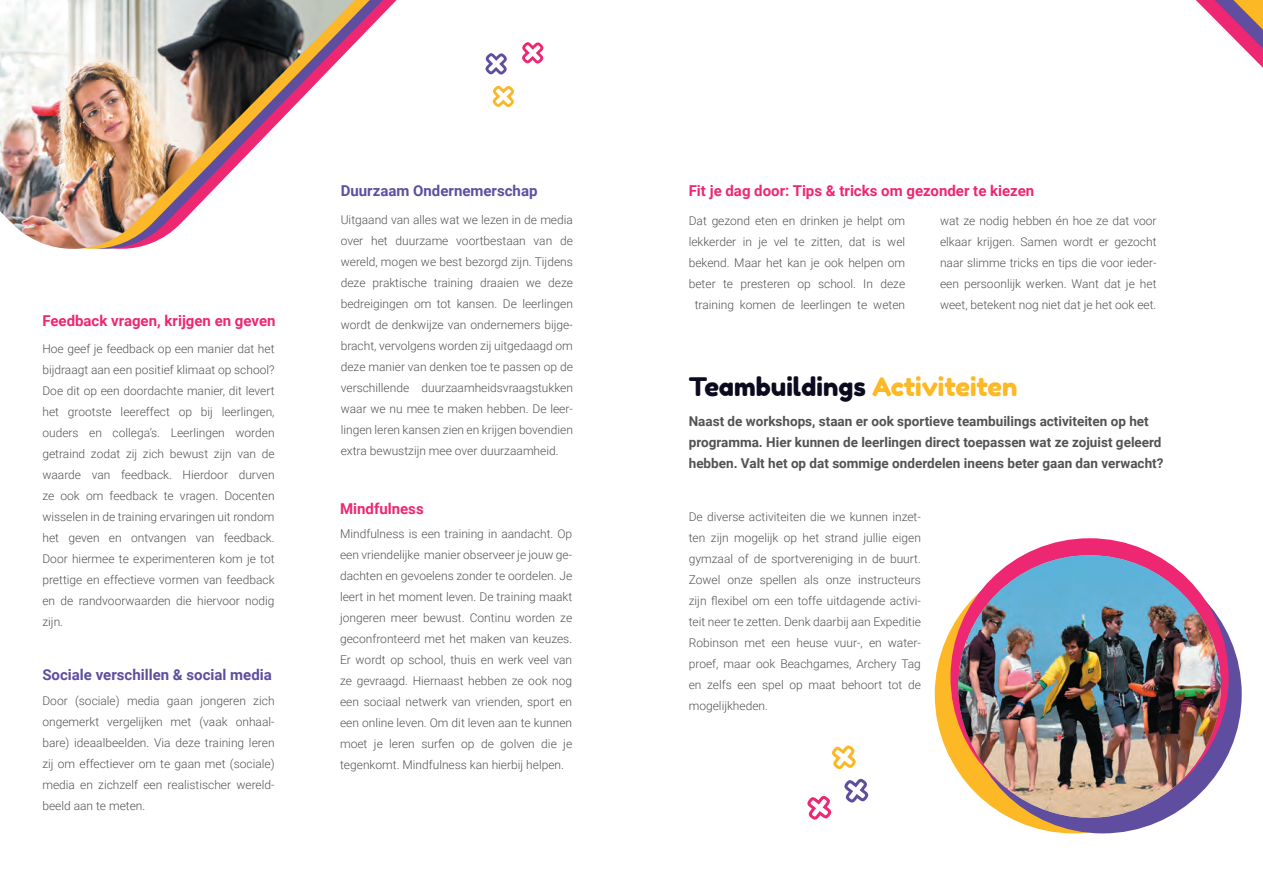
<style>
.page{position:relative;width:1263px;height:894px;background:#fff}
.page>*{position:absolute;margin:0;border:0;box-sizing:border-box;transform-origin:0 0}
.t1{font:25.5px "Fredoka One";color:#0b0b20}
.t2{font:700 15px "Roboto";color:#ee2773}
.t3{font:700 15px "Roboto";color:#5f4ea0}
.t4{font:700 13.5px/21px "Roboto";color:#535355}
.t5{font:300 12px/21px "Roboto";color:#535355;text-align:justify}
.s1{color:#fcb825}
</style>
<div class="page">
<svg style="left:323px;top:0;width:63px;height:76px"></svg>
<img style="left:0;top:0;width:323px;height:249px">
<div style="left:935px;top:555px;width:278px;height:278px;background:#fcb825;border-radius:50%"></div>
<div style="left:964px;top:555px;width:278px;height:278px;background:#5f4ea0;border-radius:50%"></div>
<div style="left:950px;top:538px;width:279px;height:278px;background:#ee2773;border-radius:50%"></div>
<img style="left:958px;top:555px;width:263px;height:263px;border-radius:131px">
<svg style="left:1196px;top:0;width:67px;height:68px"></svg>
<p class="t2" style="left:42px;top:310px;width:235px">Feedback vragen, krijgen en geven</p>
<p class="t5" style="left:42px;top:337px;width:234px">Hoe geef je feedback op een manier dat het bijdraagt aan een positief klimaat op school?<br>Doe dit op een doordachte manier, dit levert het grootste leereffect op bij leerlingen, ouders en collega’s. Leerlingen worden getraind zodat zij zich bewust zijn van de waarde van feedback. Hierdoor durven ze ook om feedback te vragen. Docenten wisselen in de training ervaringen uit rondom het geven en ontvangen van feedback.<br>Door hiermee te experimenteren kom je tot prettige en effectieve vormen van feedback en de randvoorwaarden die hiervoor nodig zijn.</p>
<p class="t3" style="left:42px;top:664px;width:231px">Sociale verschillen &amp; social media</p>
<p class="t5" style="left:42px;top:689px;width:234px">Door (sociale) media gaan jongeren zich ongemerkt vergelijken met (vaak onhaal&shy;bare) ideaalbeelden. Via deze training leren zij om effectiever om te gaan met (sociale) media en zichzelf een realistischer wereld&shy;beeld aan te meten.</p>
<p class="t3" style="left:341px;top:180px;width:198px">Duurzaam Ondernemerschap</p>
<p class="t5" style="left:341px;top:209px;width:234px">Uitgaand van alles wat we lezen in de media over het duurzame voortbestaan van de wereld, mogen we best bezorgd zijn. Tijdens deze praktische training draaien we deze bedreigingen om tot kansen. De leerlingen wordt de denkwijze van ondernemers bijge&shy;bracht, vervolgens worden zij uitgedaagd om deze manier van denken toe te passen op de verschillende duurzaamheidsvraagstukken waar we nu mee te maken hebben. De leer&shy;lingen leren kansen zien en krijgen bovendien extra bewustzijn mee over duurzaamheid.</p>
<p class="t2" style="left:340px;top:498px;width:85px">Mindfulness</p>
<p class="t5" style="left:340px;top:522px;width:234px">Mindfulness is een training in aandacht. Op een vriendelijke manier observeer je jouw ge&shy;dachten en gevoelens zonder te oordelen. Je leert in het moment leven. De training maakt jongeren meer bewust. Continu worden ze geconfronteerd met het maken van keuzes.<br>Er wordt op school, thuis en werk veel van ze gevraagd. Hiernaast hebben ze ook nog een sociaal netwerk van vrienden, sport en een online leven. Om dit leven aan te kunnen moet je leren surfen op de golven die je tegenkomt. Mindfulness kan hierbij helpen.</p>
<p class="t2" style="left:689px;top:180px;width:347px">Fit je dag door: Tips &amp; tricks om gezonder te kiezen</p>
<p class="t5" style="left:689px;top:209px;width:218px;text-align:center">Dat gezond eten en drinken je helpt om lekkerder in je vel te zitten, dat is wel bekend. Maar het kan je ook helpen om beter te presteren op school. In deze training komen de leerlingen te weten</p>
<p class="t5" style="left:940px;top:209px;width:218px">wat ze nodig hebben én hoe ze dat voor elkaar krijgen. Samen wordt er gezocht naar slimme tricks en tips die voor ieder&shy;een persoonlijk werken. Want dat je het weet, betekent nog niet dat je het ook eet.</p>
<h1 class="t1" style="left:689px;top:371px;width:330px">Teambuildings <span class="s1">Activiteiten</span></h1>
<p class="t4" style="left:689px;top:410px;width:476px">Naast de workshops, staan er ook sportieve teambuilings activiteiten op het programma. Hier kunnen de leerlingen direct toepassen wat ze zojuist geleerd hebben. Valt het op dat sommige onderdelen ineens beter gaan dan verwacht?</p>
<p class="t5" style="left:689px;top:505px;width:234px">De diverse activiteiten die we kunnen inzet&shy;ten zijn mogelijk op het strand jullie eigen gymzaal of de sportvereniging in de buurt.<br>Zowel onze spellen als onze instructeurs zijn flexibel om een toffe uitdagende activi&shy;teit neer te zetten. Denk daarbij aan Expeditie Robinson met een heuse vuur-, en water&shy;proef, maar ook Beachgames, Archery Tag en zelfs een spel op maat behoort tot de mogelijkheden.</p>
</div>
